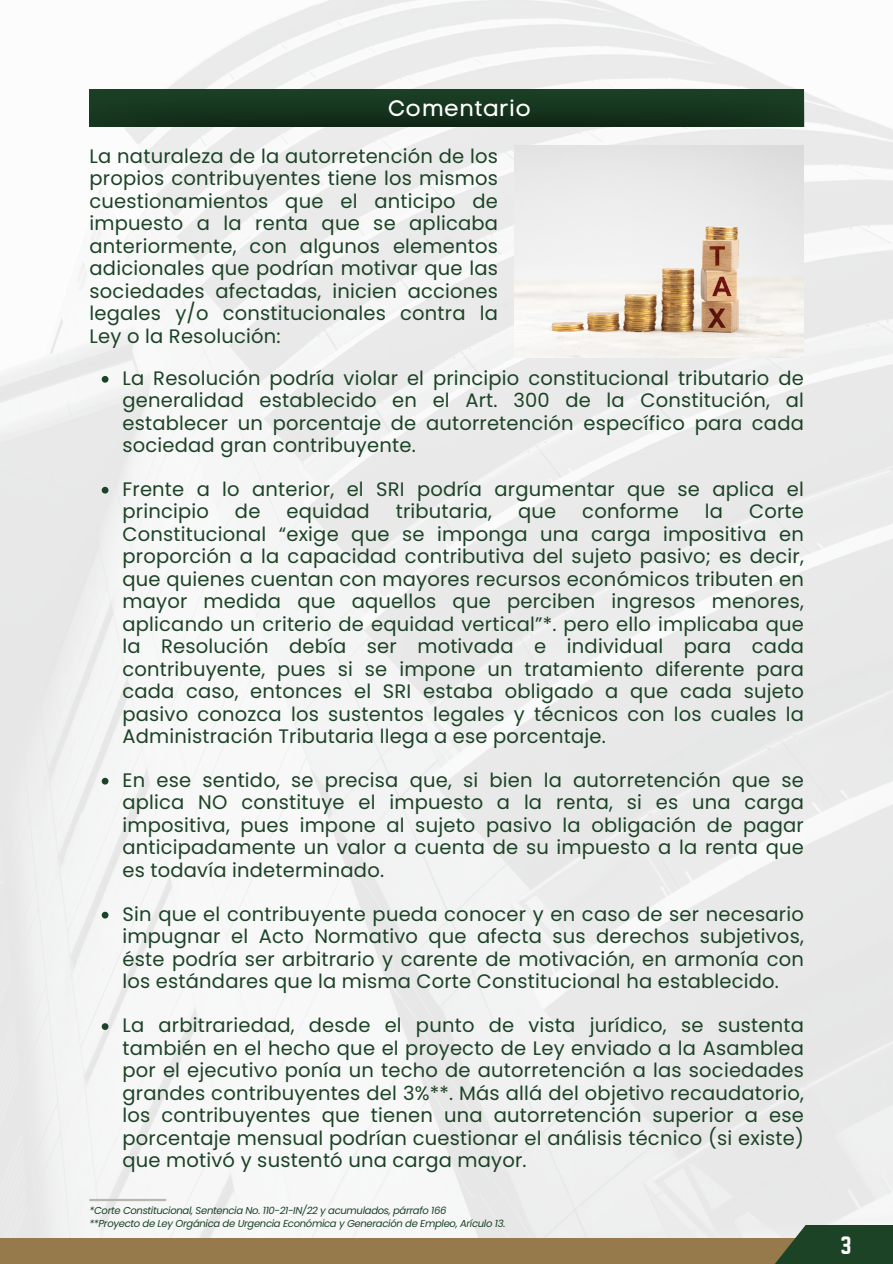
<style>
.page{position:relative;width:893px;height:1264px;background:#fff}
.page>*{position:absolute;margin:0;border:0;box-sizing:border-box;transform-origin:0 0}
.t1{font:22.5px "Code Pro Normal LC";letter-spacing:.02em;color:#fff}
.t2{font:21.9px "Norwester";color:#fff}
.t3{font:19.5px/22.5px "Poppins";letter-spacing:.01em;color:#1c4326;text-align:justify}
.t4{font:italic 10.05px "Poppins";letter-spacing:-.035em;color:#1c4326}
</style>
<div class="page">
<img style="left:0;top:0;width:892px;height:1238px">
<div style="left:0;top:1238px;width:810px;height:25px;background:#967a4b"></div>
<svg style="left:752px;top:1224px;width:140px;height:39px;fill:#1c4326"></svg>
<img style="left:515px;top:146px;width:288px;height:212px">
<svg style="left:102px;top:376px;width:6px;height:7px"></svg>
<svg style="left:102px;top:487px;width:6px;height:6px"></svg>
<svg style="left:102px;top:777px;width:6px;height:7px"></svg>
<svg style="left:102px;top:911px;width:6px;height:7px"></svg>
<svg style="left:102px;top:1023px;width:6px;height:6px"></svg>
<hr style="left:89px;top:1198px;width:77px;height:3px;background:#b8b7ad">
<img style="left:89px;top:89px;width:715px;height:37px">
<p class="t1" style="left:388px;top:94px;width:144px">Comentario</p>
<p class="t3" style="left:90px;top:145px;width:410px">La naturaleza de la autorretención de los propios contribuyentes tiene los mismos cuestionamientos que el anticipo de impuesto a la renta que se aplicaba anteriormente, con algunos elementos adicionales que podrían motivar que las sociedades afectadas, inicien acciones legales y/o constitucionales contra la Ley o la Resolución:</p>
<p class="t3" style="left:122px;top:367px;width:682px">La Resolución podría violar el principio constitucional tributario de generalidad establecido en el Art. 300 de la Constitución, al establecer un porcentaje de autorretención específico para cada sociedad gran contribuyente.</p>
<p class="t3" style="left:122px;top:478px;width:682px">Frente a lo anterior, el SRI podría argumentar que se aplica el principio</p>
<p class="t3" style="left:235px;top:500px;width:27px">de</p>
<p class="t3" style="left:286px;top:500px;width:85px">equidad</p>
<p class="t3" style="left:396px;top:500px;width:98px">tributaria,</p>
<p class="t3" style="left:518px;top:500px;width:40px">que</p>
<p class="t3" style="left:582px;top:500px;width:98px">conforme</p>
<p class="t3" style="left:704px;top:500px;width:20px">la</p>
<p class="t3" style="left:122px;top:500px;width:682px;text-indent:626px">Corte Constitucional “exige que se imponga una carga impositiva en proporción a la capacidad contributiva del sujeto pasivo; es decir, que quienes cuentan con mayores recursos económicos tributen en mayor medida que aquellos que perciben ingresos menores, aplicando un criterio de equidad vertical”*. pero ello implicaba que la Resolución debía ser motivada e individual para cada contribuyente, pues si se impone un tratamiento diferente para cada caso, entonces el SRI estaba obligado a que cada sujeto pasivo conozca los sustentos legales y técnicos con los cuales la Administración Tributaria llega a ese porcentaje.</p>
<p class="t3" style="left:122px;top:768px;width:682px">En ese sentido, se precisa que, si bien la autorretención que se aplica NO constituye el impuesto a la renta, si es una carga impositiva, pues impone al sujeto pasivo la obligación de pagar anticipadamente un valor a cuenta de su impuesto a la renta que es todavía indeterminado.</p>
<p class="t3" style="left:122px;top:902px;width:682px">Sin que el contribuyente pueda conocer y en caso de ser necesario impugnar el Acto Normativo que afecta sus derechos subjetivos, éste podría ser arbitrario y carente de motivación, en armonía con los estándares que la misma Corte Constitucional ha establecido.</p>
<p class="t3" style="left:122px;top:1014px;width:682px">La arbitrariedad, desde el punto de vista jurídico, se sustenta también en el hecho que el proyecto de Ley enviado a la Asamblea por el ejecutivo ponía un techo de autorretención a las sociedades grandes contribuyentes del 3%**. Más allá del objetivo recaudatorio, los contribuyentes que tienen una autorretención superior a ese porcentaje mensual podrían cuestionar el análisis técnico (si existe) que motivó y sustentó una carga mayor.</p>
<p class="t4" style="left:90px;top:1202px;width:358px">*Corte Constitucional, Sentencia No. 110-21-IN/22 y acumulados, párrafo 166</p>
<p class="t4" style="left:89px;top:1216px;width:417px">**Proyecto de Ley Orgánica de Urgencia Económica y Generación de Empleo, Arículo 13.</p>
<p class="t2" style="left:840px;top:1232px;width:12px">3</p>
</div>
